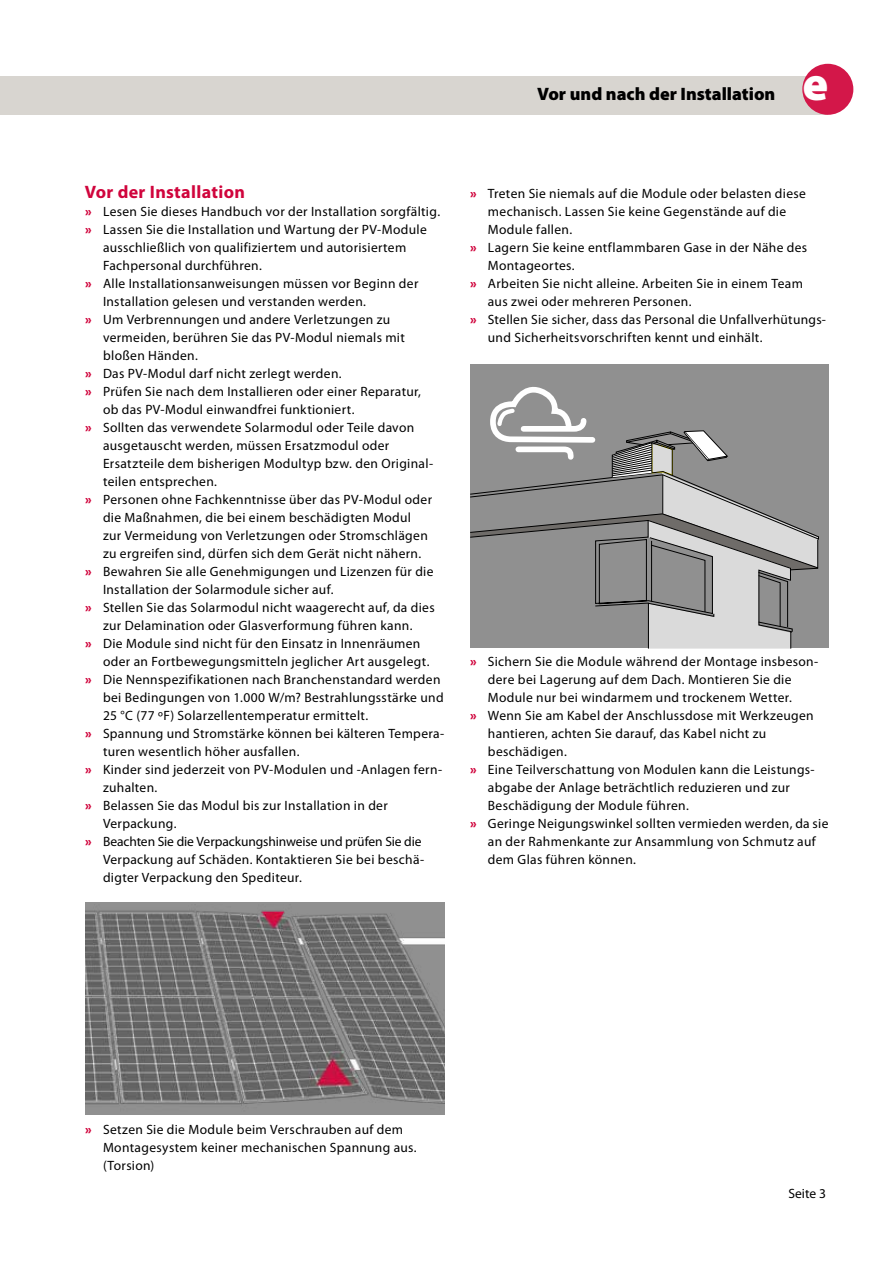
<style>
.page{position:relative;width:893px;height:1263px;background:#fff}
.page>*{position:absolute;margin:0;border:0;box-sizing:border-box;transform-origin:0 0}
.t1{font:900 48px "Myriad Pro";color:#fff}
.t2{font:900 18px "Myriad Pro";color:#000}
.t3{font:700 18px "Myriad Pro";letter-spacing:.02em;color:#d0043c}
.t4{font:13.5px/18px "Myriad Pro";letter-spacing:.025em;color:#000}
.t5{font:13.5px "Myriad Pro";letter-spacing:-.005em;color:#000}
.s1{font-weight:900;color:#d0043c}
</style>
<div class="page">
<div style="left:0;top:77px;width:828px;height:38px;background:#d8d5d0"></div>
<div style="left:802px;top:64px;width:51px;height:51px;background:#d31749;border-radius:50%"></div>
<img style="left:85px;top:902px;width:359px;height:213px">
<div style="left:470px;top:365px;width:359px;height:283px;background:#909090"></div>
<svg style="left:470px;top:387px;width:349px;height:262px"></svg>
<h2 class="t2" style="left:537px;top:84px;width:240px">Vor und nach der Installation</h2>
<h1 class="t1" style="left:802px;top:57px;width:27px">e</h1>
<h2 class="t3" style="left:85px;top:180px;width:162px">Vor der Installation</h2>
<p class="t4" style="left:85px;top:203px;width:356px"><span class="s1">»</span> Lesen Sie dieses Handbuch vor der Installation sorgfältig.</p>
<p class="t4" style="left:85px;top:221px;width:343px"><span class="s1">»</span> Lassen Sie die Installation und Wartung der PV-Module</p>
<p class="t4" style="left:103px;top:239px;width:305px">ausschließlich von qualifiziertem und autorisiertem</p>
<p class="t4" style="left:103px;top:257px;width:160px">Fachpersonal durchführen.</p>
<p class="t4" style="left:85px;top:275px;width:335px"><span class="s1">»</span> Alle Installationsanweisungen müssen vor Beginn der</p>
<p class="t4" style="left:103px;top:293px;width:265px">Installation gelesen und verstanden werden.</p>
<p class="t4" style="left:85px;top:311px;width:306px"><span class="s1">»</span> Um Verbrennungen und andere Verletzungen zu</p>
<p class="t4" style="left:103px;top:329px;width:303px">vermeiden, berühren Sie das PV-Modul niemals mit</p>
<p class="t4" style="left:103px;top:347px;width:96px">bloßen Händen.</p>
<p class="t4" style="left:85px;top:365px;width:258px"><span class="s1">»</span> Das PV-Modul darf nicht zerlegt werden.</p>
<p class="t4" style="left:85px;top:383px;width:337px"><span class="s1">»</span> Prüfen Sie nach dem Installieren oder einer Reparatur,</p>
<p class="t4" style="left:103px;top:401px;width:253px">ob das PV-Modul einwandfrei funktioniert.</p>
<p class="t4" style="left:85px;top:419px;width:330px"><span class="s1">»</span> Sollten das verwendete Solarmodul oder Teile davon</p>
<p class="t4" style="left:103px;top:437px;width:288px">ausgetauscht werden, müssen Ersatzmodul oder</p>
<p class="t4" style="left:103px;top:455px;width:332px">Ersatzteile dem bisherigen Modultyp bzw. den Original-</p>
<p class="t4" style="left:103px;top:473px;width:116px">teilen entsprechen.</p>
<p class="t4" style="left:85px;top:491px;width:348px"><span class="s1">»</span> Personen ohne Fachkenntnisse über das PV-Modul oder</p>
<p class="t4" style="left:103px;top:509px;width:309px">die Maßnahmen, die bei einem beschädigten Modul</p>
<p class="t4" style="left:103px;top:527px;width:326px">zur Vermeidung von Verletzungen oder Stromschlägen</p>
<p class="t4" style="left:103px;top:545px;width:320px">zu ergreifen sind, dürfen sich dem Gerät nicht nähern.</p>
<p class="t4" style="left:85px;top:563px;width:350px"><span class="s1">»</span> Bewahren Sie alle Genehmigungen und Lizenzen für die</p>
<p class="t4" style="left:103px;top:581px;width:232px">Installation der Solarmodule sicher auf.</p>
<p class="t4" style="left:85px;top:599px;width:351px"><span class="s1">»</span> Stellen Sie das Solarmodul nicht waagerecht auf, da dies</p>
<p class="t4" style="left:103px;top:617px;width:311px">zur Delamination oder Glasverformung führen kann.</p>
<p class="t4" style="left:85px;top:635px;width:337px"><span class="s1">»</span> Die Module sind nicht für den Einsatz in Innenräumen</p>
<p class="t4" style="left:103px;top:653px;width:328px">oder an Fortbewegungsmitteln jeglicher Art ausgelegt.</p>
<p class="t4" style="left:85px;top:671px;width:357px"><span class="s1">»</span> Die Nennspezifikationen nach Branchenstandard werden</p>
<p class="t4" style="left:103px;top:689px;width:342px">bei Bedingungen von 1.000 W/m? Bestrahlungsstärke und</p>
<p class="t4" style="left:103px;top:707px;width:267px">25 °C (77 ºF) Solarzellentemperatur ermittelt.</p>
<p class="t4" style="left:85px;top:725px;width:361px"><span class="s1">»</span> Spannung und Stromstärke können bei kälteren Tempera-</p>
<p class="t4" style="left:103px;top:743px;width:198px">turen wesentlich höher ausfallen.</p>
<p class="t4" style="left:85px;top:761px;width:358px"><span class="s1">»</span> Kinder sind jederzeit von PV-Modulen und -Anlagen fern-</p>
<p class="t4" style="left:103px;top:779px;width:56px">zuhalten.</p>
<p class="t4" style="left:85px;top:797px;width:304px"><span class="s1">»</span> Belassen Sie das Modul bis zur Installation in der</p>
<p class="t4" style="left:103px;top:815px;width:75px">Verpackung.</p>
<p class="t5" style="left:85px;top:834px;width:338px"><span class="s1">»</span> Beachten Sie die Verpackungshinweise und prüfen Sie die</p>
<p class="t4" style="left:103px;top:851px;width:323px">Verpackung auf Schäden. Kontaktieren Sie bei beschä-</p>
<p class="t4" style="left:103px;top:869px;width:200px">digter Verpackung den Spediteur.</p>
<p class="t4" style="left:470px;top:185px;width:337px"><span class="s1">»</span> Treten Sie niemals auf die Module oder belasten diese</p>
<p class="t4" style="left:488px;top:203px;width:300px">mechanisch. Lassen Sie keine Gegenstände auf die</p>
<p class="t4" style="left:488px;top:221px;width:86px">Module fallen.</p>
<p class="t4" style="left:470px;top:239px;width:339px"><span class="s1">»</span> Lagern Sie keine entflammbaren Gase in der Nähe des</p>
<p class="t4" style="left:488px;top:257px;width:88px">Montageortes.</p>
<p class="t4" style="left:470px;top:275px;width:334px"><span class="s1">»</span> Arbeiten Sie nicht alleine. Arbeiten Sie in einem Team</p>
<p class="t4" style="left:488px;top:293px;width:205px">aus zwei oder mehreren Personen.</p>
<p class="t4" style="left:470px;top:311px;width:357px"><span class="s1">»</span> Stellen Sie sicher, dass das Personal die Unfallverhütungs-</p>
<p class="t4" style="left:488px;top:329px;width:276px">und Sicherheitsvorschriften kennt und einhält.</p>
<p class="t4" style="left:470px;top:653px;width:350px"><span class="s1">»</span> Sichern Sie die Module während der Montage insbeson-</p>
<p class="t4" style="left:488px;top:671px;width:305px">dere bei Lagerung auf dem Dach. Montieren Sie die</p>
<p class="t4" style="left:488px;top:689px;width:305px">Module nur bei windarmem und trockenem Wetter.</p>
<p class="t4" style="left:470px;top:707px;width:345px"><span class="s1">»</span> Wenn Sie am Kabel der Anschlussdose mit Werkzeugen</p>
<p class="t4" style="left:488px;top:725px;width:280px">hantieren, achten Sie darauf, das Kabel nicht zu</p>
<p class="t4" style="left:488px;top:743px;width:81px">beschädigen.</p>
<p class="t4" style="left:470px;top:761px;width:346px"><span class="s1">»</span> Eine Teilverschattung von Modulen kann die Leistungs-</p>
<p class="t4" style="left:488px;top:779px;width:304px">abgabe der Anlage beträchtlich reduzieren und zur</p>
<p class="t4" style="left:488px;top:796px;width:202px">Beschädigung der Module führen.</p>
<p class="t4" style="left:470px;top:814px;width:360px"><span class="s1">»</span> Geringe Neigungswinkel sollten vermieden werden, da sie</p>
<p class="t4" style="left:488px;top:832px;width:329px">an der Rahmenkante zur Ansammlung von Schmutz auf</p>
<p class="t4" style="left:488px;top:850px;width:150px">dem Glas führen können.</p>
<p class="t4" style="left:103px;top:1121px;width:315px;text-indent:-18px"><span class="s1">»</span> Setzen Sie die Module beim Verschrauben auf dem<br>Montagesystem keiner mechanischen Spannung aus. (Torsion)</p>
<p class="t4" style="left:788px;top:1185px;width:39px">Seite 3</p>
</div>
